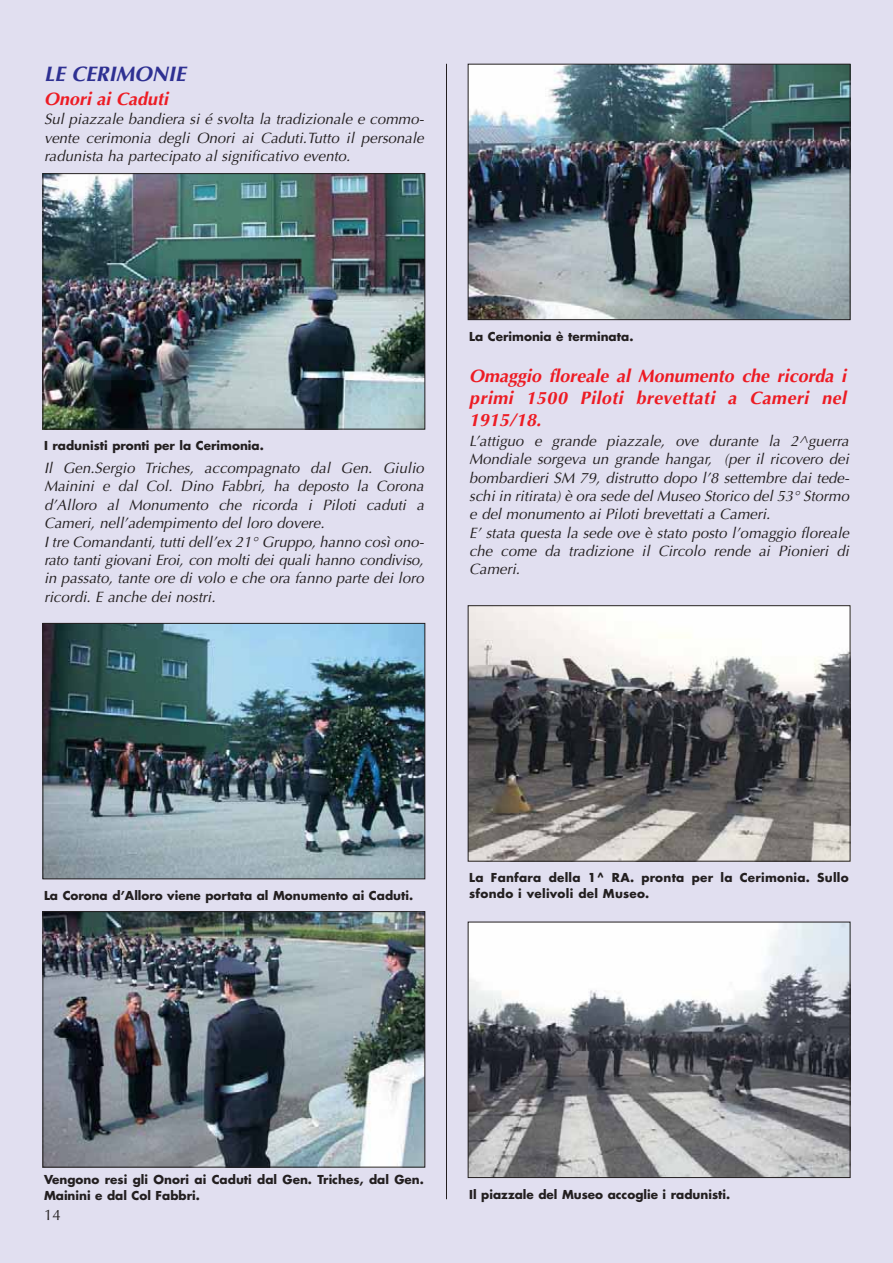
<style>
.page{position:relative;width:893px;height:1263px;background:#e1dff0}
.page>*{position:absolute;margin:0;border:0;box-sizing:border-box;transform-origin:0 0}
.t1{font:italic 700 21px "Optima";color:#2e3092}
.t2{font:italic 700 18px/22px "Optima";color:#ed1c24;text-align:justify}
.t3{font:italic 15px/18.3px "Optima";color:#231f20}
.t4{font:15px "Optima";color:#231f20}
.t5{font:700 12px/15.6px "Futura";color:#231f20}
.t6{font:700 12px/15.6px "Futura";letter-spacing:.02em;color:#231f20}
</style>
<div class="page">
<hr style="left:446px;top:64px;width:1px;height:1135px;background:#231f20">
<img style="left:45px;top:625px;width:378px;height:252px">
<div style="left:43px;top:623px;width:382px;height:256px;border:1px solid #231f20"></div>
<img style="left:45px;top:913px;width:378px;height:252px">
<div style="left:43px;top:911px;width:382px;height:256px;border:1px solid #231f20"></div>
<img style="left:45px;top:175px;width:378px;height:252px">
<div style="left:43px;top:173px;width:382px;height:256px;border:1px solid #231f20"></div>
<img style="left:470px;top:66px;width:378px;height:252px">
<div style="left:468px;top:64px;width:382px;height:256px;border:1px solid #231f20"></div>
<img style="left:470px;top:607px;width:378px;height:252px">
<div style="left:468px;top:605px;width:382px;height:256px;border:1px solid #231f20"></div>
<img style="left:470px;top:924px;width:378px;height:252px">
<div style="left:468px;top:922px;width:382px;height:256px;border:1px solid #231f20"></div>
<h1 class="t1" style="left:44px;top:65px;width:147px">LE CERIMONIE</h1>
<p class="t2" style="left:44px;top:89px;width:129px">Onori ai Caduti</p>
<p class="t3" style="left:44px;top:112px;width:384px;text-align:justify">Sul piazzale bandiera si é svolta la tradizionale e commo&shy;vente cerimonia degli Onori ai Caduti.Tutto il personale radunista ha partecipato al significativo evento.</p>
<p class="t5" style="left:44px;top:439px;width:221px">I radunisti pronti per la Cerimonia.</p>
<p class="t3" style="left:44px;top:460px;width:384px">Il Gen.Sergio Triches, accompagnato dal Gen. Giulio Mainini e dal Col. Dino Fabbri, ha deposto la Corona d’Alloro al Monumento che ricorda i Piloti caduti a Cameri, nell’adempimento del loro dovere.<br>Itre Comandanti,tuttidell’ex 21° Gruppo,hanno cosìono&shy;rato tanti giovani Eroi, con molti dei quali hanno condiviso, in passato, tante ore di volo e che ora fanno parte dei loro ricordi. E anche dei nostri.</p>
<p class="t5" style="left:469px;top:329px;width:166px">La Cerimonia è terminata.</p>
<p class="t2" style="left:469px;top:367px;width:382px">Omaggio floreale al Monumento che ricorda i primi 1500 Piloti brevettati a Cameri nel 1915/18.</p>
<p class="t3" style="left:469px;top:433px;width:384px">L’attiguo e grande piazzale, ove durante la 2^guerra Mondiale sorgeva un grande hangar, (per il ricovero dei bombardieri SM 79, distrutto dopo l’8 settembre dai tede&shy;schiin ritirata)è ora sede delMuseo Storico del53° Stormo e del monumento ai Piloti brevettati a Cameri.<br>E’ stata questa la sede ove è stato posto l’omaggio floreale che come da tradizione il Circolo rende ai Pionieri di Cameri.</p>
<p class="t5" style="left:44px;top:889px;width:371px">La Corona d’Alloro viene portata al Monumento ai Caduti.</p>
<p class="t6" style="left:469px;top:871px;width:381px">La Fanfara della 1^ RA. pronta per la Cerimonia. Sullo sfondo i velivoli del Museo.</p>
<p class="t5" style="left:44px;top:1173px;width:381px">Vengono resi gli Onori ai Caduti dal Gen. Triches, dal Gen.<br>Mainini e dal Col Fabbri.</p>
<p class="t4" style="left:44px;top:1209px;width:18px">14</p>
<p class="t5" style="left:469px;top:1187px;width:262px">Il piazzale del Museo accoglie i radunisti.</p>
</div>
